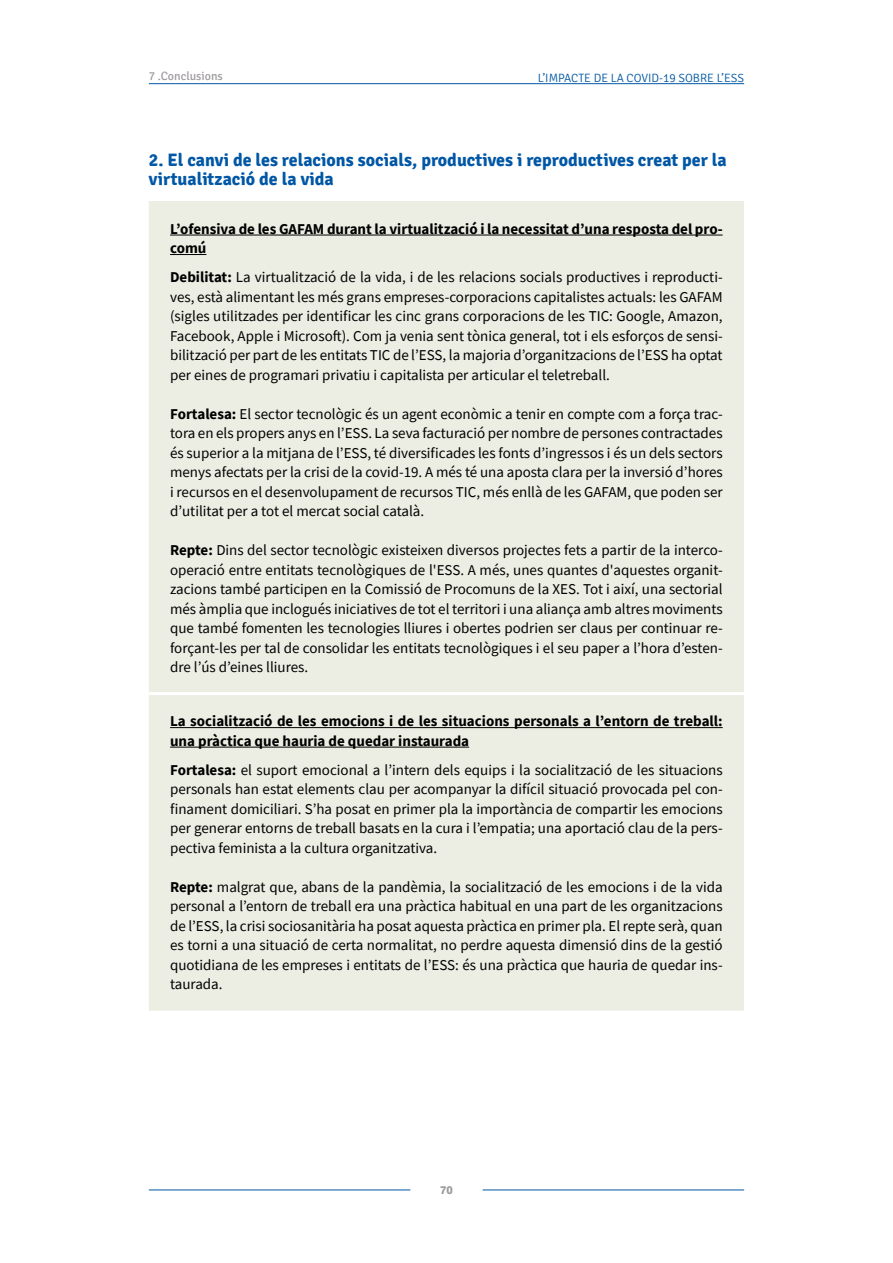
<style>
.page{position:relative;width:893px;height:1263px;background:#fff}
.page>*{position:absolute;margin:0;border:0;box-sizing:border-box;transform-origin:0 0}
.t1{font:700 18px/19.5px "Signika";color:#0057a5}
.t2{font:15px/19.5px "Source Sans Pro";color:#000;text-align:justify}
.t3{font:700 15px/19.5px "Source Sans Pro";color:#000}
.t4{font:300 12px "Signika";color:#0057a5}
.t5{font:12px "Signika";color:#9d9a9e}
.t6{font:700 12px "Signika";color:#9d9a9e}
.s1{font-weight:700}
</style>
<div class="page">
<hr style="left:149px;top:83px;width:595px;height:1px;background:#0057a5">
<hr style="left:149px;top:1189px;width:261px;height:1px;background:#0057a5">
<hr style="left:483px;top:1189px;width:261px;height:1px;background:#0057a5">
<div style="left:149px;top:201px;width:595px;height:810px;background:#ecede3"></div>
<hr style="left:149px;top:692px;width:595px;height:3px;background:#fff">
<hr style="left:170px;top:235px;width:553px;height:1px;background:#000">
<hr style="left:170px;top:254px;width:36px;height:1px;background:#000">
<hr style="left:170px;top:727px;width:553px;height:1px;background:#000">
<hr style="left:170px;top:747px;width:299px;height:1px;background:#000">
<p class="t5" style="left:149px;top:69px;width:76px">7 .Conclusions</p>
<p class="t4" style="left:538px;top:71px;width:208px">L’IMPACTE DE LA COVID-19 SOBRE L’ESS</p>
<p class="t1" style="left:149px;top:150px;width:579px">2. El canvi de les relacions socials, productives i reproductives creat per la virtualització de la vida</p>
<p class="t3" style="left:170px;top:219px;width:554px">L’ofensiva de les GAFAM durant la virtualització i la necessitat d’una resposta del pro&shy;comú</p>
<p class="t2" style="left:170px;top:267px;width:554px"><span class="s1">Debilitat:</span> La virtualització de la vida, i de les relacions socials productives i reproducti&shy;ves, està alimentant les més grans empreses-corporacions capitalistes actuals: les GAFAM (sigles utilitzades per identificar les cinc grans corporacions de les TIC: Google, Amazon, Facebook, Apple i Microsoft). Com ja venia sent tònica general, tot i els esforços de sensi&shy;bilització per part de les entitats TIC de l’ESS, la majoria d’organitzacions de l’ESS ha optat per eines de programari privatiu i capitalista per articular el teletreball.</p>
<p class="t2" style="left:170px;top:404px;width:554px"><span class="s1">Fortalesa:</span> El sector tecnològic és un agent econòmic a tenir en compte com a força trac&shy;tora en els propers anys en l’ESS. La seva facturació per nombre de persones contractades és superior a la mitjana de l’ESS, té diversificades les fonts d’ingressos i és un dels sectors menys afectats per la crisi de la covid-19. A més té una aposta clara per la inversió d’hores i recursos en el desenvolupament de recursos TIC, més enllà de les GAFAM, que poden ser d’utilitat per a tot el mercat social català.</p>
<p class="t2" style="left:170px;top:540px;width:554px"><span class="s1">Repte:</span> Dins del sector tecnològic existeixen diversos projectes fets a partir de la interco&shy;operació entre entitats tecnològiques de l'ESS. A més, unes quantes d'aquestes organit&shy;zacions també participen en la Comissió de Procomuns de la XES. Tot i així, una sectorial més àmplia que inclogués iniciatives de tot el territori i una aliança amb altres moviments que també fomenten les tecnologies lliures i obertes podrien ser claus per continuar re&shy;forçant-les per tal de consolidar les entitats tecnològiques i el seu paper a l’hora d’esten&shy;dre l’ús d’eines lliures.</p>
<p class="t3" style="left:170px;top:711px;width:554px">La socialització de les emocions i de les situacions personals a l’entorn de treball: una pràctica que hauria de quedar instaurada</p>
<p class="t2" style="left:170px;top:760px;width:554px"><span class="s1">Fortalesa:</span> el suport emocional a l’intern dels equips i la socialització de les situacions personals han estat elements clau per acompanyar la difícil situació provocada pel con&shy;finament domiciliari. S’ha posat en primer pla la importància de compartir les emocions per generar entorns de treball basats en la cura i l’empatia; una aportació clau de la pers&shy;pectiva feminista a la cultura organitzativa.</p>
<p class="t2" style="left:170px;top:877px;width:554px"><span class="s1">Repte:</span> malgrat que, abans de la pandèmia, la socialització de les emocions i de la vida personal a l’entorn de treball era una pràctica habitual en una part de les organitzacions de l’ESS, la crisi sociosanitària ha posat aquesta pràctica en primer pla. El repte serà, quan es torni a una situació de certa normalitat, no perdre aquesta dimensió dins de la gestió quotidiana de les empreses i entitats de l’ESS: és una pràctica que hauria de quedar ins&shy;taurada.</p>
<p class="t6" style="left:440px;top:1183px;width:14px">70</p>
</div>
